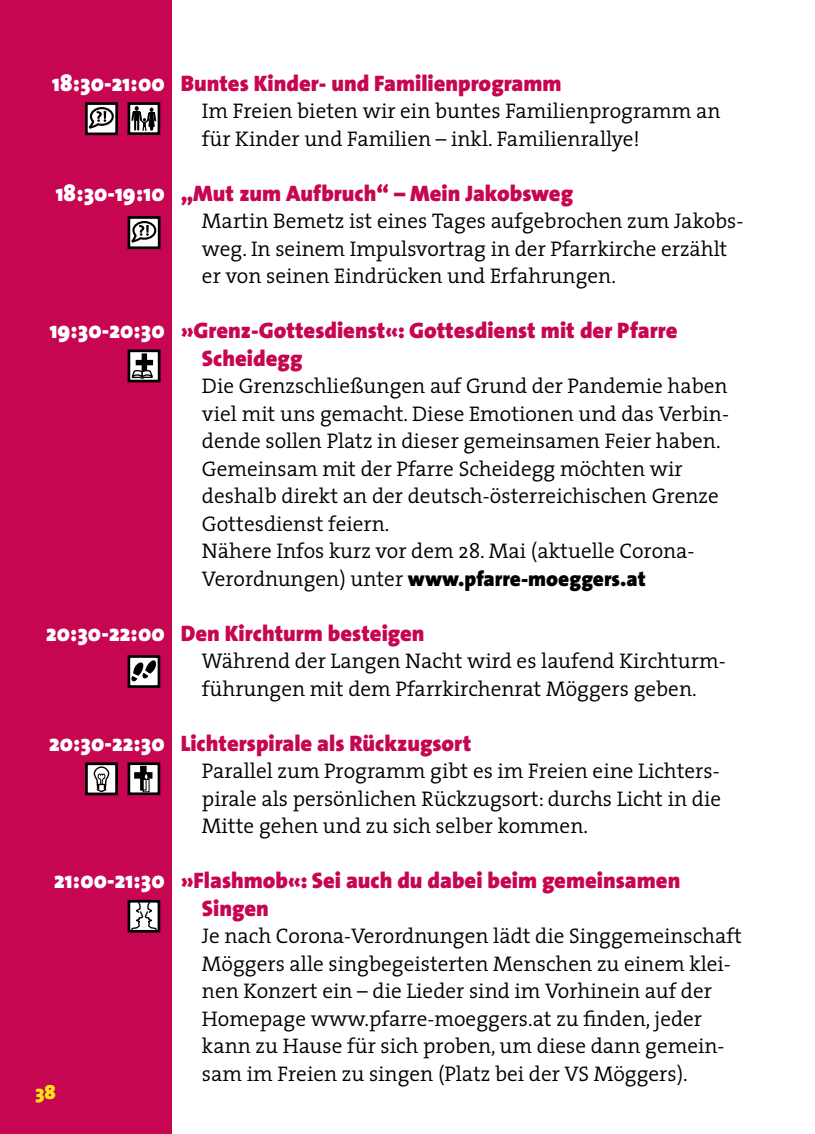
<style>
.page{position:relative;width:815px;height:1134px;background:#fff}
.page>*{position:absolute;margin:0;border:0;box-sizing:border-box;transform-origin:0 0}
.t1{font:900 22.5px/27.5px "The Sans";color:#c60651}
.t2{font:300 21.25px/27.5px "The Serif";color:#000}
.t3{font:900 21.25px "The Sans";color:#000}
.t4{font:900 20px "The Sans";color:#ffe512}
.s1{font-size:23.75px;color:#fff}
.s2{font-family:"The Serif";font-weight:300}
</style>
<div class="page">
<div style="left:0;top:0;width:172px;height:1134px;background:#c60651"></div>
<div style="left:128px;top:102px;width:32px;height:33px;border:3px solid #000"></div>
<svg style="left:131px;top:106px;width:25px;height:25px"></svg>
<div style="left:129px;top:764px;width:30px;height:30px;background:#fff"></div>
<div style="left:128px;top:762px;width:32px;height:33px;border:3px solid #000"></div>
<svg style="left:134px;top:765px;width:19px;height:27px"></svg>
<div style="left:128px;top:900px;width:32px;height:33px;border:3px solid #000"></div>
<svg style="left:130px;top:901px;width:28px;height:31px"></svg>
<div style="left:129px;top:656px;width:30px;height:30px;background:#fff"></div>
<div style="left:128px;top:655px;width:32px;height:33px;border:3px solid #000"></div>
<svg style="left:131px;top:659px;width:26px;height:23px"></svg>
<div style="left:86px;top:104px;width:31px;height:30px;background:#fff"></div>
<div style="left:85px;top:102px;width:33px;height:33px;border:3px solid #000"></div>
<svg style="left:87px;top:106px;width:28px;height:24px"></svg>
<div style="left:86px;top:764px;width:31px;height:30px;background:#fff"></div>
<div style="left:85px;top:762px;width:33px;height:33px;border:3px solid #000"></div>
<svg style="left:91px;top:766px;width:19px;height:27px"></svg>
<div style="left:129px;top:217px;width:30px;height:31px;background:#fff"></div>
<div style="left:128px;top:216px;width:32px;height:33px;border:3px solid #000"></div>
<svg style="left:130px;top:220px;width:27px;height:24px"></svg>
<div style="left:129px;top:351px;width:30px;height:30px;background:#fff"></div>
<div style="left:128px;top:349px;width:32px;height:33px;border:3px solid #000"></div>
<svg style="left:131px;top:353px;width:24px;height:26px"></svg>
<p class="t1" style="left:52px;top:69px;width:511px"><span class="s1">18:30-21:00</span> Buntes Kinder- und Familienprogramm</p>
<p class="t2" style="left:202px;top:97px;width:520px">Im Freien bieten wir ein buntes Familienprogramm an für Kinder und Familien – inkl. Familienrallye!</p>
<p class="t1" style="left:56px;top:179px;width:519px"><span class="s1">18:30-19:10</span> „Mut zum Aufbruch“ – Mein Jakobsweg</p>
<p class="t2" style="left:202px;top:207px;width:543px">Martin Bemetz ist eines Tages aufgebrochen zum Jakobs&shy;weg. In seinem Impulsvortrag in der Pfarrkirche erzählt er von seinen Eindrücken und Erfahrungen.</p>
<p class="t1" style="left:202px;top:317px;width:477px;text-indent:-152px"><span class="s1">19:30-20:30</span> »Grenz-Gottesdienst«: Gottesdienst mit der Pfarre<br>Scheidegg</p>
<p class="t2" style="left:202px;top:372px;width:528px">Die Grenzschließungen auf Grund der Pandemie haben viel mit uns gemacht. Diese Emotionen und das Verbin&shy;dende sollen Platz in dieser gemeinsamen Feier haben.<br>Gemeinsam mit der Pfarre Scheidegg möchten wir deshalb direkt an der deutsch-österreichischen Grenze Gottesdienst feiern.<br>Nähere Infos kurz vor dem 28. Mai (aktuelle Corona-</p>
<p class="t3" style="left:202px;top:565px;width:445px"><span class="s2">Verordnungen) unter</span> www.pfarre-moeggers.at</p>
<p class="t1" style="left:46px;top:619px;width:380px"><span class="s1">20:30-22:00</span> Den Kirchturm besteigen</p>
<p class="t2" style="left:202px;top:647px;width:525px">Während der Langen Nacht wird es laufend Kirchturm&shy;führungen mit dem Pfarrkirchenrat Möggers geben.</p>
<p class="t1" style="left:49px;top:729px;width:424px"><span class="s1">20:30-22:30</span> Lichterspirale als Rückzugsort</p>
<p class="t2" style="left:202px;top:757px;width:521px;text-align:justify">Parallel zum Programm gibt es im Freien eine Lichters&shy;pirale als persönlichen Rückzugsort: durchs Licht in die Mitte gehen und zu sich selber kommen.</p>
<p class="t1" style="left:202px;top:867px;width:480px;text-indent:-148px"><span class="s1">21:00-21:30</span> »Flashmob«: Sei auch du dabei beim gemeinsamen<br>Singen</p>
<p class="t2" style="left:202px;top:922px;width:541px">Je nach Corona-Verordnungen lädt die Singgemeinschaft Möggers alle singbegeisterten Menschen zu einem klei&shy;nen Konzert ein – die Lieder sind im Vorhinein auf der Homepage www.pfarre-moeggers.at zu finden, jeder kann zu Hause für sich proben, um diese dann gemein&shy;sam im Freien zu singen (Platz bei der VS Möggers).</p>
<p class="t4" style="left:35px;top:1080px;width:22px">38</p>
</div>
